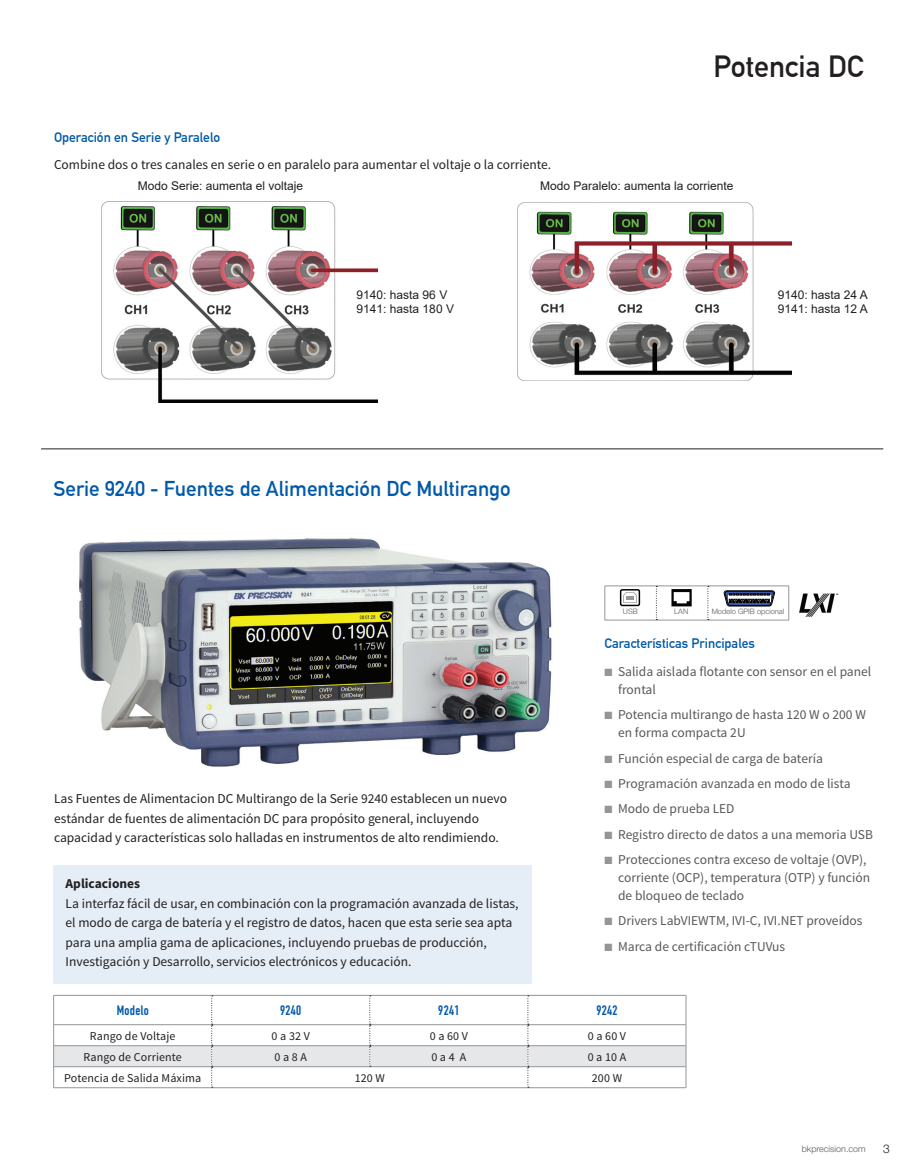
<style>
.page{position:relative;width:918px;height:1175px;background:#fff}
.page>*{position:absolute;margin:0;border:0;box-sizing:border-box;transform-origin:0 0}
.t1{font:700 30px "DIN Alternate";color:#231f20}
.t2{font:700 21px "DIN Alternate";color:#0159a9}
.t3{font:13.5px/19.5px "Source Sans Pro";color:#231f20}
.t4{font:13.5px/18px "Source Sans Pro";color:#57585a}
.t5{font:700 13.5px "DIN Alternate";color:#0159a9}
.t6{font:700 13.5px "DIN Condensed";letter-spacing:.025em;color:#0159a9}
.t7{font:700 13.5px "Source Sans Pro";color:#231f20}
.t8{font:12px/14.4px "Arial";color:#231f20}
.t9{font:12px "Source Sans Pro";letter-spacing:.01em;color:#231f20}
.t10{font:300 12px "Helvetica Neue";color:#231f20}
.t11{font:300 9px "Helvetica Neue";color:#57585a}
.t12{font:300 7.5px "Helvetica Neue";color:#57585a}
.s1{color:#939598}
</style>
<div class="page">
<img style="left:102px;top:201px;width:276px;height:201px">
<img style="left:518px;top:203px;width:274px;height:177px">
<img style="left:79px;top:538px;width:473px;height:229px">
<img style="left:799px;top:593px;width:40px;height:24px">
<hr style="left:605px;top:585px;width:51px;height:1px;background:#939598">
<hr style="left:605px;top:586px;width:1px;height:34px;background:#939598">
<hr style="left:656px;top:585px;width:52px;height:1px;background:#939598">
<hr style="left:708px;top:585px;width:81px;height:1px;background:#939598">
<hr style="left:788px;top:586px;width:1px;height:34px;background:#939598">
<hr style="left:605px;top:620px;width:51px;height:1px;background:#939598">
<hr style="left:656px;top:620px;width:52px;height:1px;background:#939598">
<hr style="left:708px;top:620px;width:81px;height:1px;background:#939598">
<svg style="left:656px;top:586px;width:1px;height:34px"></svg>
<svg style="left:708px;top:586px;width:1px;height:34px"></svg>
<svg style="left:724px;top:590px;width:51px;height:16px"></svg>
<svg style="left:623px;top:592px;width:14px;height:11px"></svg>
<div style="left:620px;top:589px;width:20px;height:17px;border:1px solid #040503;border-radius:2px"></div>
<svg style="left:671px;top:589px;width:21px;height:17px"></svg>
<div style="left:53px;top:864px;width:479px;height:119px;background:#e5eef7"></div>
<hr style="left:53px;top:1087px;width:159px;height:1px;background:#939598">
<hr style="left:212px;top:1087px;width:158px;height:1px;background:#939598">
<hr style="left:370px;top:1087px;width:158px;height:1px;background:#939598">
<hr style="left:528px;top:1087px;width:158px;height:1px;background:#939598">
<svg style="left:53px;top:995px;width:634px;height:92px"></svg>
<hr style="left:41px;top:448px;width:842px;height:1px;background:#231f20">
<p class="t5" style="left:54px;top:127px;width:168px">Operación en Serie y Paralelo</p>
<p class="t3" style="left:54px;top:155px;width:499px">Combine dos o tres canales en serie o en paralelo para aumentar el voltaje o la corriente.</p>
<h1 class="t1" style="left:714px;top:43px;width:151px">Potencia DC</h1>
<p class="t8" style="left:138px;top:179px;width:167px">Modo Serie: aumenta el voltaje</p>
<p class="t8" style="left:357px;top:287px;width:99px">9140: hasta 96 V<br>9141: hasta 180 V</p>
<p class="t8" style="left:540px;top:179px;width:195px">Modo Paralelo: aumenta la corriente</p>
<p class="t8" style="left:778px;top:287px;width:92px">9140: hasta 24 A<br>9141: hasta 12 A</p>
<h2 class="t2" style="left:53px;top:473px;width:459px">Serie 9240 - Fuentes de Alimentación DC Multirango</h2>
<p class="t3" style="left:54px;top:789px;width:455px">Las Fuentes de Alimentacion DC Multirango de la Serie 9240 establecen un nuevo estándar de fuentes de alimentación DC para propósito general, incluyendo capacidad y características solo halladas en instrumentos de alto rendimiendo.</p>
<p class="t7" style="left:66px;top:875px;width:76px">Aplicaciones</p>
<p class="t3" style="left:66px;top:893px;width:455px">La interfaz fácil de usar, en combinación con la programación avanzada de listas, el modo de carga de batería y el registro de datos, hacen que esta serie sea apta para una amplia gama de aplicaciones, incluyendo pruebas de producción, Investigación y Desarrollo, servicios electrónicos y educación.</p>
<p class="t12" style="left:623px;top:605px;width:16px">USB</p>
<p class="t12" style="left:674px;top:605px;width:16px">LAN</p>
<p class="t12" style="left:712px;top:605px;width:74px">Modelo GPIB opcional</p>
<p class="t5" style="left:605px;top:633px;width:152px">Características Principales</p>
<p class="t4" style="left:618px;top:662px;width:255px;text-indent:-13px"><span class="s1">■</span> Salida aislada flotante con sensor en el panel frontal</p>
<p class="t4" style="left:618px;top:706px;width:249px;text-indent:-13px"><span class="s1">■</span> Potencia multirango de hasta 120 W o 200 W en forma compacta 2U</p>
<p class="t4" style="left:605px;top:749px;width:220px"><span class="s1">■</span> Función especial de carga de batería</p>
<p class="t4" style="left:605px;top:774px;width:248px"><span class="s1">■</span> Programación avanzada en modo de lista</p>
<p class="t4" style="left:605px;top:800px;width:131px"><span class="s1">■</span> Modo de prueba LED</p>
<p class="t4" style="left:605px;top:825px;width:270px"><span class="s1">■</span> Registro directo de datos a una memoria USB</p>
<p class="t4" style="left:618px;top:850px;width:253px;text-indent:-13px"><span class="s1">■</span> Protecciones contra exceso de voltaje (OVP), corriente (OCP), temperatura (OTP) y función de bloqueo de teclado</p>
<p class="t4" style="left:605px;top:912px;width:259px"><span class="s1">■</span> Drivers LabVIEWTM, IVI-C, IVI.NET proveídos</p>
<p class="t4" style="left:605px;top:937px;width:182px"><span class="s1">■</span> Marca de certificación cTUVus</p>
<p class="t6" style="left:117px;top:1001px;width:33px">Modelo</p>
<p class="t6" style="left:280px;top:1001px;width:23px">9240</p>
<p class="t6" style="left:438px;top:1001px;width:23px">9241</p>
<p class="t6" style="left:596px;top:1001px;width:23px">9242</p>
<p class="t9" style="left:90px;top:1028px;width:87px">Rango de Voltaje</p>
<p class="t9" style="left:272px;top:1028px;width:40px">0 a 32 V</p>
<p class="t9" style="left:430px;top:1028px;width:40px">0 a 60 V</p>
<p class="t9" style="left:588px;top:1028px;width:40px">0 a 60 V</p>
<p class="t9" style="left:84px;top:1049px;width:100px">Rango de Corriente</p>
<p class="t9" style="left:275px;top:1049px;width:34px">0 a 8 A</p>
<p class="t9" style="left:431px;top:1049px;width:37px">0 a 4 A</p>
<p class="t9" style="left:588px;top:1049px;width:40px">0 a 10 A</p>
<p class="t9" style="left:64px;top:1070px;width:139px">Potencia de Salida Máxima</p>
<p class="t9" style="left:355px;top:1070px;width:32px">120 W</p>
<p class="t9" style="left:592px;top:1070px;width:32px">200 W</p>
<p class="t11" style="left:802px;top:1141px;width:66px">bkprecision.com</p>
<p class="t10" style="left:883px;top:1139px;width:8px">3</p>
</div>
